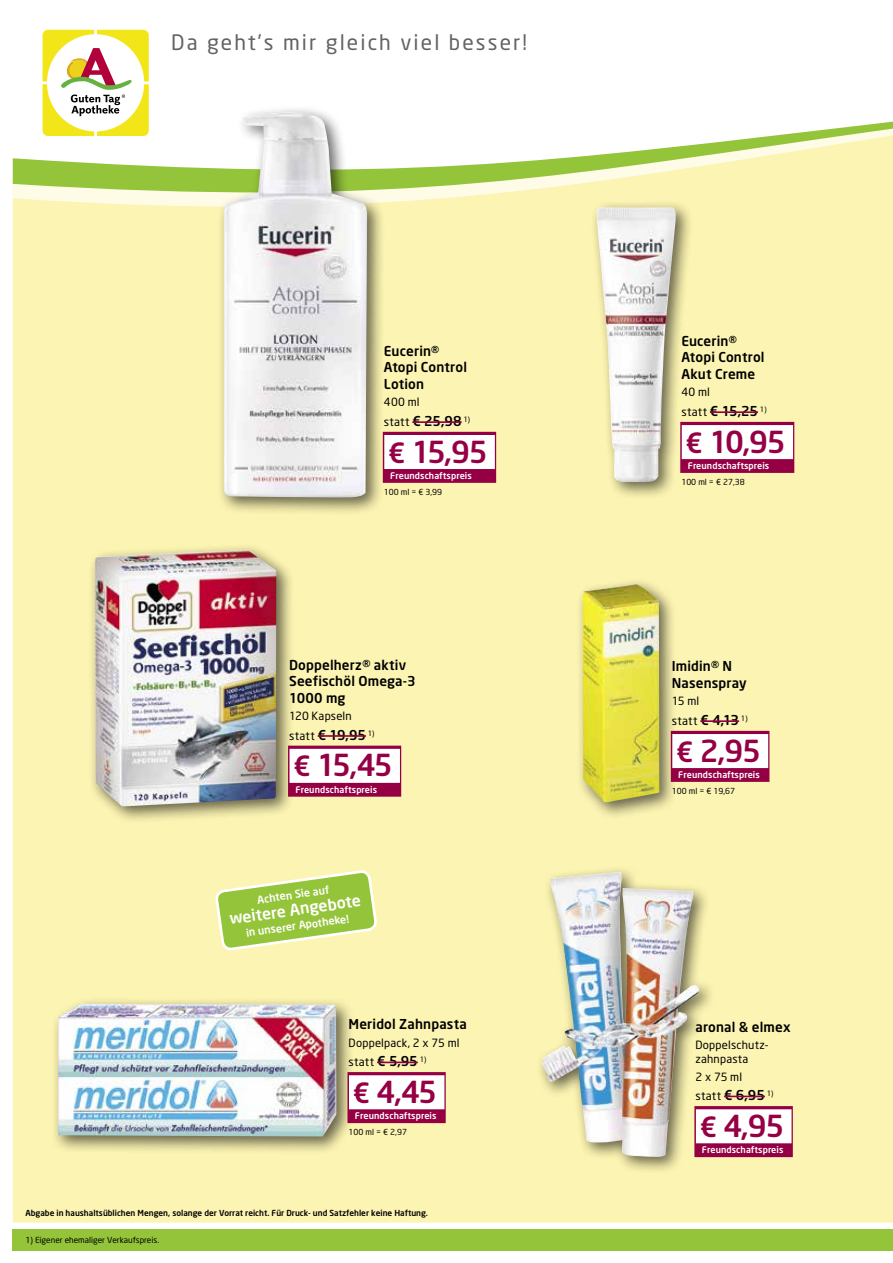
<style>
.page{position:relative;width:893px;height:1263px;background:#fff}
.page>*{position:absolute;margin:0;border:0;box-sizing:border-box;transform-origin:0 0}
.t1{font:500 30px "Neo Sans";letter-spacing:-.06em;color:#950045}
.t2{font:21px "Neo Sans";letter-spacing:.1em;color:#636363}
.t3{font:500 15.75px "Neo Sans";color:#fff}
.t4{font:500 13.5px/16.5px "Neo Sans";letter-spacing:.01em;color:#000}
.t5{font:11.55px "Neo Sans";letter-spacing:.025em;color:#000}
.t6{font:11.25px/14.2px "Neo Sans";letter-spacing:.02em;color:#000}
.t7{font:500 10.65px "Neo Sans";color:#fff}
.t8{font:500 9px "Neo Sans";letter-spacing:.01em;color:#fff}
.t9{font:500 8.25px "Neo Sans";color:#000}
.t10{font:8.25px "Neo Sans";color:#000}
.s1{font-weight:400;font-size:11.55px}
.s2{font-size:27.6px}
.s3{font-weight:500;font-size:13.5px}
</style>
<div class="page">
<div style="left:13px;top:95px;width:880px;height:1127px;background:#fcf4b2"></div>
<svg style="left:43px;top:30px;width:106px;height:91px"></svg>
<div style="left:13px;top:1229px;width:880px;height:21px;background:#94c43a"></div>
<svg style="left:13px;top:121px;width:880px;height:88px"></svg>
<div style="left:590px;top:200px;width:103px;height:300px;background:#000;opacity:.6"></div>
<img style="left:597px;top:207px;width:79px;height:275px">
<div style="left:680px;top:422px;width:114px;height:51px;background:#950045"></div>
<div style="left:682px;top:425px;width:111px;height:34px;background:#fff"></div>
<hr style="left:710px;top:411px;width:48px;height:2px;background:#950045">
<div style="left:51px;top:997px;width:304px;height:157px;background:#000;opacity:.6"></div>
<img style="left:58px;top:1004px;width:278px;height:132px">
<div style="left:347px;top:1072px;width:99px;height:51px;background:#950045"></div>
<div style="left:349px;top:1075px;width:95px;height:34px;background:#fff"></div>
<hr style="left:377px;top:1061px;width:41px;height:2px;background:#950045">
<div style="left:536px;top:865px;width:181px;height:309px;background:#000;opacity:.6"></div>
<img style="left:541px;top:872px;width:159px;height:285px">
<div style="left:694px;top:1106px;width:99px;height:51px;background:#950045"></div>
<div style="left:696px;top:1109px;width:95px;height:34px;background:#fff"></div>
<hr style="left:724px;top:1095px;width:41px;height:2px;background:#950045">
<div style="left:576px;top:577px;width:101px;height:243px;background:#000;opacity:.6"></div>
<img style="left:582px;top:584px;width:77px;height:218px">
<div style="left:671px;top:731px;width:98px;height:51px;background:#950045"></div>
<div style="left:672px;top:734px;width:96px;height:34px;background:#fff"></div>
<hr style="left:700px;top:720px;width:39px;height:2px;background:#950045">
<div style="left:383px;top:432px;width:113px;height:51px;background:#950045"></div>
<div style="left:384px;top:435px;width:111px;height:34px;background:#fff"></div>
<hr style="left:412px;top:421px;width:50px;height:2px;background:#950045">
<div style="left:217px;top:105px;width:168px;height:410px;background:#000;opacity:.6"></div>
<img style="left:224px;top:112px;width:143px;height:385px">
<div style="left:88px;top:543px;width:206px;height:281px;background:#000;opacity:.6"></div>
<img style="left:95px;top:550px;width:181px;height:256px">
<div style="left:288px;top:746px;width:113px;height:51px;background:#950045"></div>
<div style="left:289px;top:749px;width:111px;height:34px;background:#fff"></div>
<hr style="left:318px;top:735px;width:48px;height:2px;background:#950045">
<svg style="left:216px;top:871px;width:161px;height:79px;background:#b7d569"></svg>
<h2 class="t2" style="left:171px;top:30px;width:357px">Da geht’s mir gleich viel besser!</h2>
<p class="t4" style="left:384px;top:342px;width:85px">Eucerin®<br>Atopi Control<br>Lotion</p>
<p class="t6" style="left:384px;top:395px;width:37px">400 ml</p>
<p class="t4" style="left:384px;top:412px;width:88px"><span class="s1">statt</span> € 25,98 <sup>1)</sup></p>
<h1 class="t1" style="left:388px;top:433px;width:101px"><span class="s2">€</span> 15,95</h1>
<p class="t8" style="left:390px;top:470px;width:83px">Freundschaftspreis</p>
<p class="t10" style="left:384px;top:487px;width:60px">100 ml = € 3,99</p>
<p class="t4" style="left:289px;top:656px;width:128px">Doppelherz® aktiv<br>Seefischöl Omega-3<br>1000 mg</p>
<p class="t6" style="left:289px;top:709px;width:64px">120 Kapseln</p>
<p class="t4" style="left:289px;top:726px;width:87px"><span class="s1">statt</span> € 19,95 <sup>1)</sup></p>
<h1 class="t1" style="left:293px;top:746px;width:101px"><span class="s2">€</span> 15,45</h1>
<p class="t8" style="left:295px;top:784px;width:83px">Freundschaftspreis</p>
<p class="t7" style="left:256px;top:893px;width:74px;rotate:-8deg">Achten Sie auf</p>
<p class="t3" style="left:228px;top:909px;width:134px;rotate:-8deg">weitere Angebote</p>
<p class="t7" style="left:245px;top:926px;width:105px;rotate:-8deg">in unserer Apotheke!</p>
<p class="t4" style="left:349px;top:1016px;width:120px">Meridol Zahnpasta</p>
<p class="t6" style="left:349px;top:1035px;width:113px">Doppelpack, 2 x 75 ml</p>
<p class="t5" style="left:349px;top:1055px;width:79px">statt <span class="s3">€ 5,95</span> <sup>1)</sup></p>
<h1 class="t1" style="left:353px;top:1073px;width:86px"><span class="s2">€</span> 4,45</h1>
<p class="t8" style="left:355px;top:1110px;width:83px">Freundschaftspreis</p>
<p class="t10" style="left:349px;top:1127px;width:60px">100 ml = € 2,97</p>
<p class="t9" style="left:26px;top:1207px;width:404px">Abgabe in haushaltsüblichen Mengen, solange der Vorrat reicht. Für Druck- und Satzfehler keine Haftung.</p>
<p class="t10" style="left:26px;top:1234px;width:135px">1) Eigener ehemaliger Verkaufspreis.</p>
<p class="t4" style="left:681px;top:332px;width:85px">Eucerin®<br>Atopi Control<br>Akut Creme</p>
<p class="t6" style="left:681px;top:385px;width:30px">40 ml</p>
<p class="t4" style="left:681px;top:402px;width:87px"><span class="s1">statt</span> € 15,25 <sup>1)</sup></p>
<h1 class="t1" style="left:686px;top:423px;width:102px"><span class="s2">€</span> 10,95</h1>
<p class="t8" style="left:688px;top:460px;width:83px">Freundschaftspreis</p>
<p class="t10" style="left:681px;top:477px;width:65px">100 ml = € 27,38</p>
<p class="t4" style="left:672px;top:658px;width:76px">Imidin® N<br>Nasenspray</p>
<p class="t6" style="left:672px;top:694px;width:29px">15 ml</p>
<p class="t5" style="left:672px;top:714px;width:77px">statt <span class="s3">€ 4,13</span> <sup>1)</sup></p>
<h1 class="t1" style="left:676px;top:732px;width:86px"><span class="s2">€</span> 2,95</h1>
<p class="t8" style="left:678px;top:769px;width:83px">Freundschaftspreis</p>
<p class="t10" style="left:672px;top:786px;width:65px">100 ml = € 19,67</p>
<p class="t4" style="left:695px;top:1018px;width:97px">aronal &amp; elmex</p>
<p class="t6" style="left:695px;top:1037px;width:75px">Doppelschutz&shy;zahnpasta</p>
<p class="t6" style="left:695px;top:1069px;width:48px">2 x 75 ml</p>
<p class="t5" style="left:695px;top:1089px;width:79px">statt <span class="s3">€ 6,95</span> <sup>1)</sup></p>
<h1 class="t1" style="left:700px;top:1107px;width:86px"><span class="s2">€</span> 4,95</h1>
<p class="t8" style="left:702px;top:1144px;width:83px">Freundschaftspreis</p>
</div>
